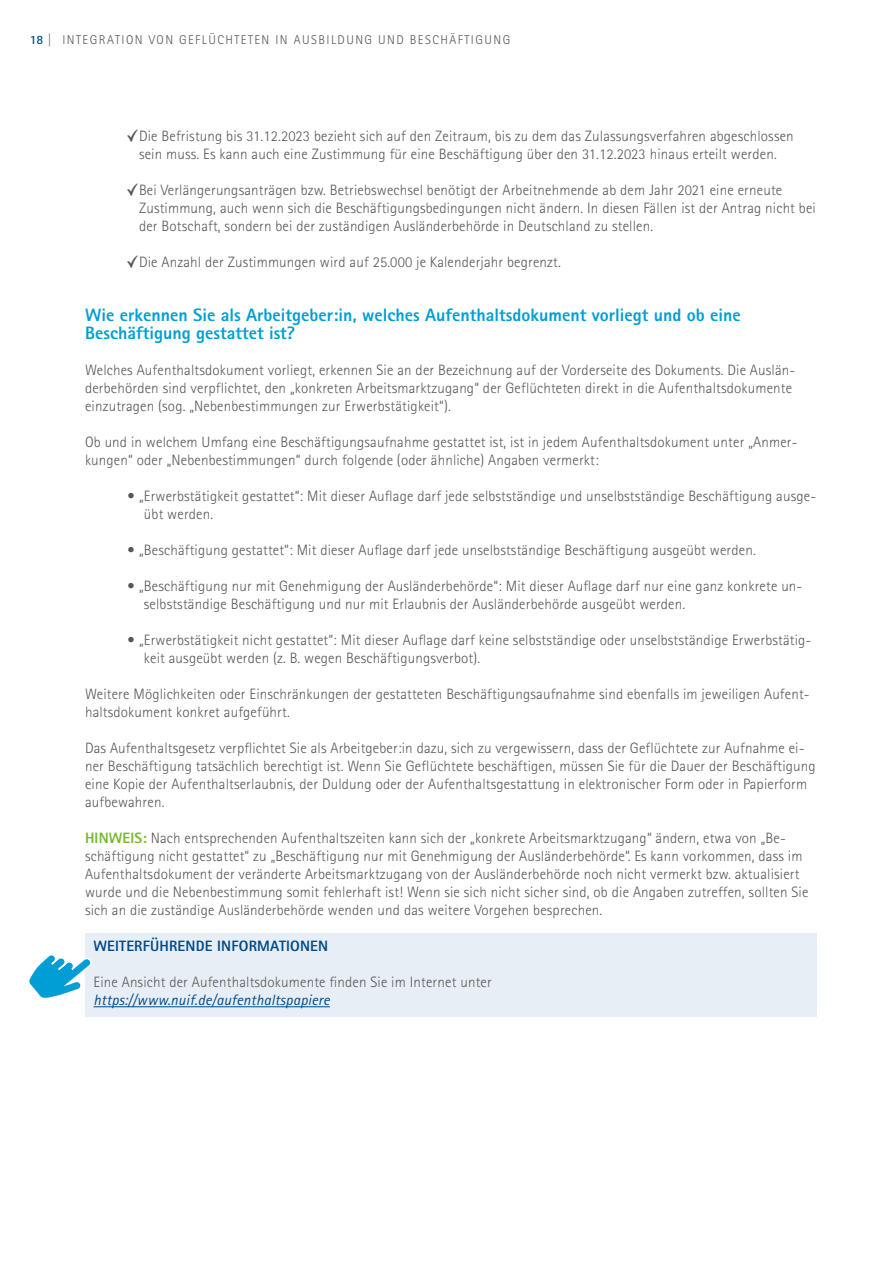
<style>
.page{position:relative;width:893px;height:1263px;background:#fff}
.page>*{position:absolute;margin:0;border:0;box-sizing:border-box;transform-origin:0 0}
.H2-04_Subhead_SKY{font:800 18px/18px "Agfa Rotis Sans Serif";color:#009ed4}
.P-01_Copy_10_Abstand{font:300 15px/18px "Agfa Rotis Sans Serif";letter-spacing:.01em;color:#575756}
.P-01_Copy_10_Abstand-2{font:italic 15px "Rotis Sans Serif Pro";letter-spacing:.01em;color:#004b88}
.t1{font:800 15px "Agfa Rotis Sans Serif";letter-spacing:.01em;color:#004b88}
.t2{font:300 12.75px "Agfa Rotis Sans Serif";letter-spacing:.115em;color:#575756}
.s1{font-weight:700;color:#004b88}
.s2{font-weight:800;color:#76b82a}
</style>
<div class="page">
<div style="left:85px;top:933px;width:731px;height:84px;background:#e8eef5"></div>
<svg style="left:29px;top:955px;width:63px;height:43px"></svg>
<hr style="left:94px;top:1006px;width:236px;height:1px;background:#004b88">
<p class="t2" style="left:30px;top:32px;width:482px"><span class="s1">18</span> | INTEGRATION VON GEFLÜCHTETEN IN AUSBILDUNG UND BESCHÄFTIGUNG</p>
<p class="P-01_Copy_10_Abstand" style="left:139px;top:127px;width:656px">Die Befristung bis 31.12.2023 bezieht sich auf den Zeitraum, bis zu dem das Zulassungsverfahren abgeschlossen sein muss. Es kann auch eine Zustimmung für eine Beschäftigung über den 31.12.2023 hinaus erteilt werden.</p>
<p class="P-01_Copy_10_Abstand" style="left:139px;top:181px;width:678px">Bei Verlängerungsanträgen bzw. Betriebswechsel benötigt der Arbeitnehmende ab dem Jahr 2021 eine erneute<br>Zustimmung, auch wenn sich die Beschäftigungsbedingungen nicht ändern. In diesen Fällen ist der Antrag nicht bei der Botschaft, sondern bei der zuständigen Ausländerbehörde in Deutschland zu stellen.</p>
<p class="P-01_Copy_10_Abstand" style="left:139px;top:253px;width:423px">Die Anzahl der Zustimmungen wird auf 25.000 je Kalenderjahr begrenzt.</p>
<h2 class="H2-04_Subhead_SKY" style="left:85px;top:306px;width:657px">Wie erkennen Sie als Arbeitgeber:in, welches Aufenthaltsdokument vorliegt und ob eine<br>Beschäftigung gestattet ist?</h2>
<p class="P-01_Copy_10_Abstand" style="left:85px;top:361px;width:712px">Welches Aufenthaltsdokument vorliegt, erkennen Sie an der Bezeichnung auf der Vorderseite des Dokuments. Die Auslän&shy;derbehörden sind verpflichtet, den „konkreten Arbeitsmarktzugang“ der Geflüchteten direkt in die Aufenthaltsdokumente einzutragen (sog. „Nebenbestimmungen zur Erwerbstätigkeit“).</p>
<p class="P-01_Copy_10_Abstand" style="left:85px;top:433px;width:714px">Ob und in welchem Umfang eine Beschäftigungsaufnahme gestattet ist, ist in jedem Aufenthaltsdokument unter „Anmer&shy;kungen“ oder „Nebenbestimmungen“ durch folgende (oder ähnliche) Angaben vermerkt:</p>
<p class="P-01_Copy_10_Abstand" style="left:144px;top:487px;width:674px;text-indent:-16px">• „Erwerbstätigkeit gestattet“: Mit dieser Auflage darf jede selbstständige und unselbstständige Beschäftigung ausge&shy;übt werden.</p>
<p class="P-01_Copy_10_Abstand" style="left:128px;top:541px;width:630px">• „Beschäftigung gestattet“: Mit dieser Auflage darf jede unselbstständige Beschäftigung ausgeübt werden.</p>
<p class="P-01_Copy_10_Abstand" style="left:144px;top:577px;width:660px;text-indent:-16px">• „Beschäftigung nur mit Genehmigung der Ausländerbehörde“: Mit dieser Auflage darf nur eine ganz konkrete un&shy;selbstständige Beschäftigung und nur mit Erlaubnis der Ausländerbehörde ausgeübt werden.</p>
<p class="P-01_Copy_10_Abstand" style="left:144px;top:631px;width:669px;text-indent:-16px">• „Erwerbstätigkeit nicht gestattet“: Mit dieser Auflage darf keine selbstständige oder unselbstständige Erwerbstätig&shy;keit ausgeübt werden (z. B. wegen Beschäftigungsverbot).</p>
<p class="P-01_Copy_10_Abstand" style="left:85px;top:685px;width:726px">Weitere Möglichkeiten oder Einschränkungen der gestatteten Beschäftigungsaufnahme sind ebenfalls im jeweiligen Aufent&shy;haltsdokument konkret aufgeführt.</p>
<p class="P-01_Copy_10_Abstand" style="left:85px;top:739px;width:732px">Das Aufenthaltsgesetz verpflichtet Sie als Arbeitgeber:in dazu, sich zu vergewissern, dass der Geflüchtete zur Aufnahme ei&shy;ner Beschäftigung tatsächlich berechtigt ist. Wenn Sie Geflüchtete beschäftigen, müssen Sie für die Dauer der Beschäftigung eine Kopie der Aufenthaltserlaubnis, der Duldung oder der Aufenthaltsgestattung in elektronischer Form oder in Papierform aufbewahren.</p>
<p class="P-01_Copy_10_Abstand" style="left:85px;top:829px;width:725px"><span class="s2">HINWEIS:</span> Nach entsprechenden Aufenthaltszeiten kann sich der „konkrete Arbeitsmarktzugang“ ändern, etwa von „Be&shy;schäftigung nicht gestattet“ zu „Beschäftigung nur mit Genehmigung der Ausländerbehörde“. Es kann vorkommen, dass im Aufenthaltsdokument der veränderte Arbeitsmarktzugang von der Ausländerbehörde noch nicht vermerkt bzw. aktualisiert wurde und die Nebenbestimmung somit fehlerhaft ist! Wenn sie sich nicht sicher sind, ob die Angaben zutreffen, sollten Sie sich an die zuständige Ausländerbehörde wenden und das weitere Vorgehen besprechen.</p>
<p class="t1" style="left:94px;top:937px;width:236px">WEITERFÜHRENDE INFORMATIONEN</p>
<p class="P-01_Copy_10_Abstand" style="left:94px;top:973px;width:400px">Eine Ansicht der Aufenthaltsdokumente finden Sie im Internet unter</p>
<p class="P-01_Copy_10_Abstand-2" style="left:94px;top:991px;width:238px">https://www.nuif.de/aufenthaltspapiere</p>
</div>
